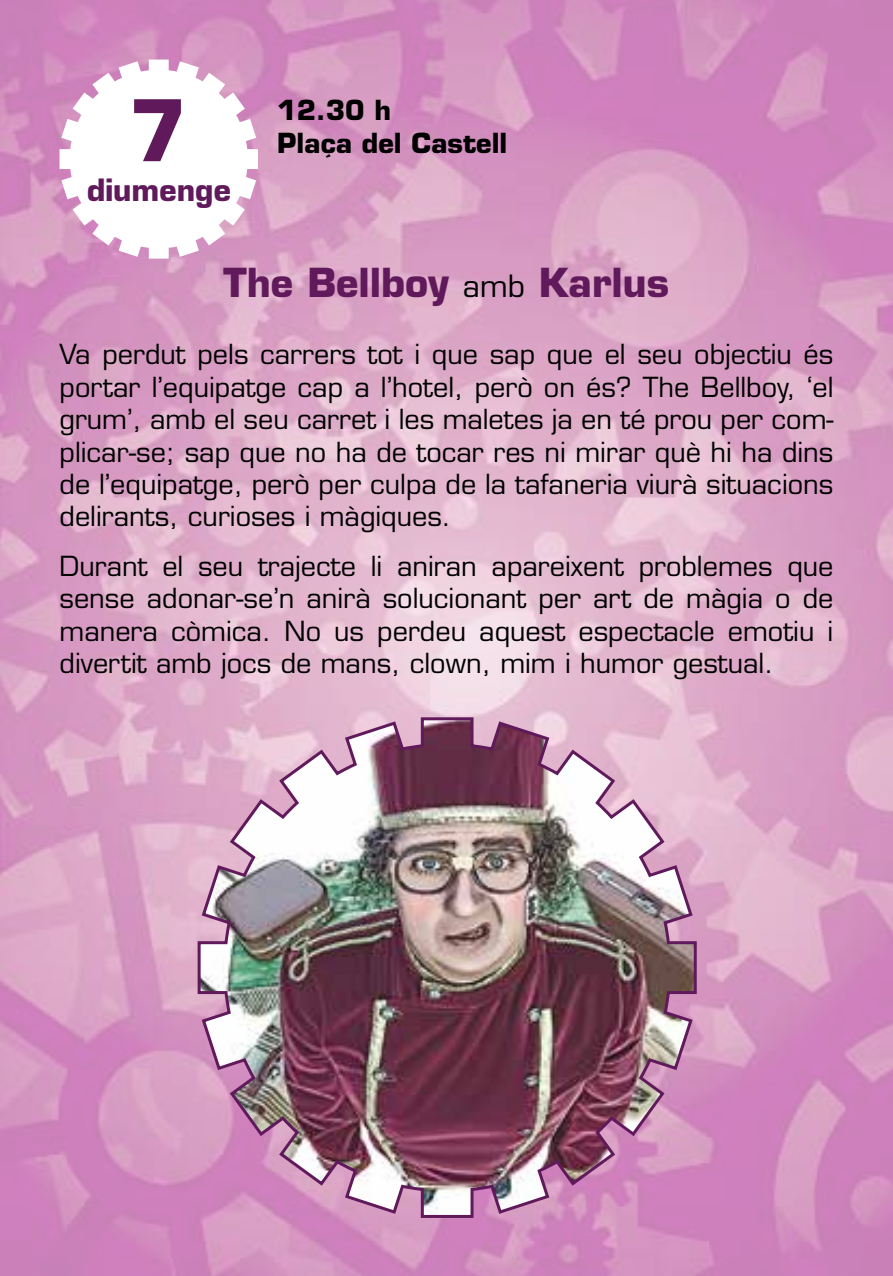
<style>
.page{position:relative;width:893px;height:1276px;background:#fff}
.page>*{position:absolute;margin:0;border:0;box-sizing:border-box;transform-origin:0 0}
.t1{font:700 82.5px "Eurostile";color:#601a5b}
.t2{font:700 39px "Eurostile";color:#601a5b}
.t3{font:700 30px "Eurostile";color:#601a5b}
.t4{font:27px/32.4px "Eurostile";color:#000;text-align:justify}
.t5{font:700 27px/32.4px "Eurostile";color:#000}
.s1{font-weight:400;font-size:30px;color:#000}
</style>
<div class="page">
<svg style="left:60px;top:60px;width:198px;height:199px"></svg>
<img style="left:196px;top:716px;width:502px;height:503px">
<h1 class="t1" style="left:129px;top:80px;width:61px">7</h1>
<p class="t3" style="left:87px;top:172px;width:145px">diumenge</p>
<p class="t5" style="left:277px;top:94px;width:232px">12.30 h<br>Plaça del Castell</p>
<h2 class="t2" style="left:224px;top:258px;width:447px">The Bellboy <span class="s1">amb</span> Karlus</h2>
<p class="t4" style="left:60px;top:338px;width:775px">Va perdut pels carrers tot i que sap que el seu objectiu és portar l’equipatge cap a l’hotel, però on és? The Bellboy, ‘el grum’, amb el seu carret i les maletes ja en té prou per com&shy;plicar-se; sap que no ha de tocar res ni mirar què hi ha dins de l’equipatge, però per culpa de la tafaneria viurà situacions delirants, curioses i màgiques.</p>
<p class="t4" style="left:60px;top:550px;width:775px">Durant el seu trajecte li aniran apareixent problemes que sense adonar-se’n anirà solucionant per art de màgia o de manera còmica. No us perdeu aquest espectacle emotiu i divertit amb jocs de mans, clown, mim i humor gestual.</p>
</div>
